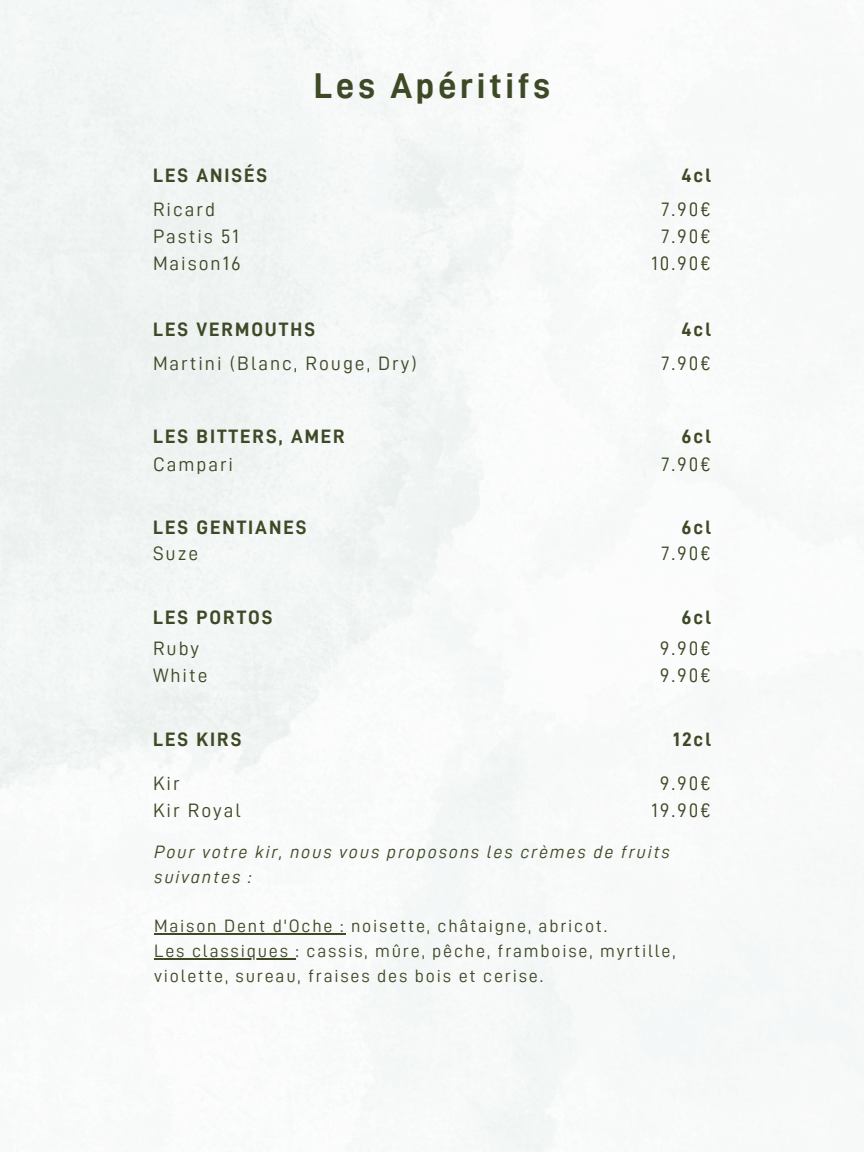
<style>
.page{position:relative;width:864px;height:1152px;background:#fff}
.page>*{position:absolute;margin:0;border:0;box-sizing:border-box;transform-origin:0 0}
.t1{font:36px "D DIN Bold";letter-spacing:.1em;color:#3e4926}
.t2{font:19.5px "D DIN";letter-spacing:.1em;color:#3e4926}
.t3{font:19.5px "D DIN Bold";letter-spacing:.1em;color:#3e4926}
.t4{font:18px/24.8px "D DIN";letter-spacing:.1em;color:#3e4926}
.t5{font:18px/24.8px "D DIN Italic";letter-spacing:.1em;color:#3e4926}
</style>
<div class="page">
<img style="left:0;top:0;width:864px;height:1152px">
<hr style="left:154px;top:934px;width:191px;height:1px;background:#3e4926">
<hr style="left:154px;top:958px;width:142px;height:1px;background:#3e4926">
<p class="t1" style="left:314px;top:68px;width:238px">Les Apéritifs</p>
<h3 class="t3" style="left:153px;top:166px;width:116px">LES ANISÉS</h3>
<p class="t3" style="left:681px;top:166px;width:31px">4cl</p>
<h1 class="t2" style="left:153px;top:199px;width:64px">Ricard</h1>
<h2 class="t2" style="left:153px;top:226px;width:87px">Pastis 51</h2>
<p class="t2" style="left:153px;top:253px;width:89px">Maison16</p>
<p class="t2" style="left:661px;top:199px;width:51px">7.90€</p>
<p class="t2" style="left:661px;top:226px;width:51px">7.90€</p>
<h3 class="t2" style="left:652px;top:253px;width:61px">10.90€</h3>
<p class="t3" style="left:153px;top:320px;width:164px">LES VERMOUTHS</p>
<p class="t3" style="left:681px;top:320px;width:31px">4cl</p>
<p class="t2" style="left:153px;top:353px;width:265px">Martini (Blanc, Rouge, Dry)</p>
<p class="t2" style="left:661px;top:353px;width:51px">7.90€</p>
<p class="t3" style="left:153px;top:427px;width:193px">LES BITTERS, AMER</p>
<p class="t3" style="left:682px;top:427px;width:31px">6cl</p>
<p class="t2" style="left:153px;top:455px;width:82px">Campari</p>
<p class="t2" style="left:661px;top:455px;width:51px">7.90€</p>
<h2 class="t3" style="left:153px;top:517px;width:155px">LES GENTIANES</h2>
<p class="t3" style="left:682px;top:517px;width:31px">6cl</p>
<h2 class="t2" style="left:153px;top:544px;width:47px">Suze</h2>
<p class="t2" style="left:661px;top:544px;width:51px">7.90€</p>
<h3 class="t3" style="left:153px;top:608px;width:121px">LES PORTOS</h3>
<p class="t3" style="left:682px;top:608px;width:31px">6cl</p>
<p class="t2" style="left:153px;top:639px;width:48px">Ruby</p>
<h3 class="t2" style="left:153px;top:666px;width:56px">White</h3>
<h2 class="t2" style="left:660px;top:639px;width:53px">9.90€</h2>
<h3 class="t2" style="left:660px;top:666px;width:53px">9.90€</h3>
<p class="t3" style="left:153px;top:730px;width:90px">LES KIRS</p>
<h2 class="t2" style="left:153px;top:774px;width:28px">Kir</h2>
<p class="t2" style="left:153px;top:801px;width:89px">Kir Royal</p>
<p class="t3" style="left:673px;top:730px;width:39px">12cl</p>
<p class="t2" style="left:660px;top:774px;width:53px">9.90€</p>
<h3 class="t2" style="left:652px;top:801px;width:61px">19.90€</h3>
<p class="t5" style="left:154px;top:840px;width:517px">Pour votre kir, nous vous proposons les crèmes de fruits suivantes :</p>
<h2 class="t4" style="left:154px;top:914px;width:455px">Maison Dent d'Oche : noisette, châtaigne, abricot.</h2>
<p class="t4" style="left:154px;top:939px;width:523px">Les classiques : cassis, mûre, pêche, framboise, myrtille, violette, sureau, fraises des bois et cerise.</p>
</div>
